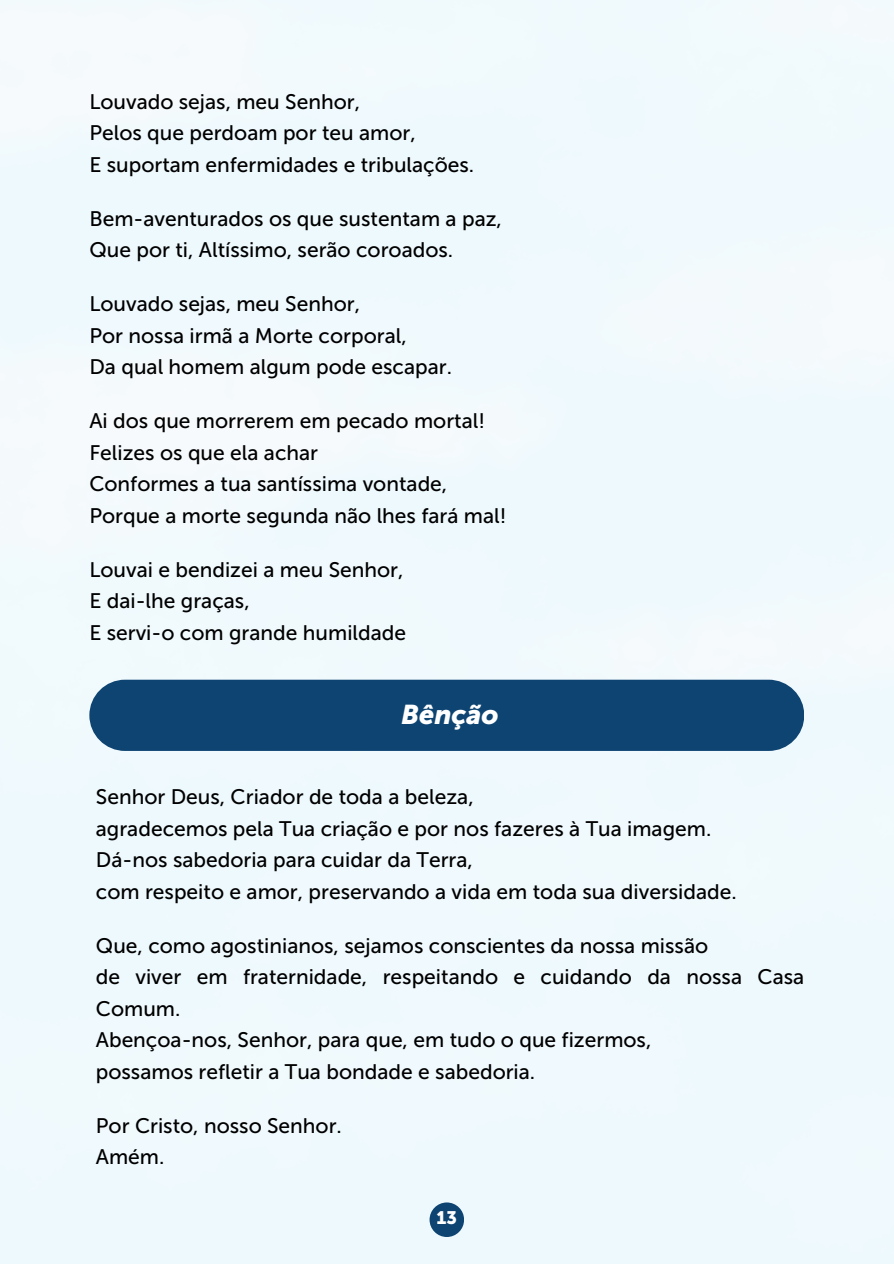
<style>
.page{position:relative;width:894px;height:1264px;background:#fff}
.page>*{position:absolute;margin:0;border:0;box-sizing:border-box;transform-origin:0 0}
.t1{font:italic 27px "Museo Sans 900";color:#fff}
.t2{font:21px/31.5px "Museo Sans 500";color:#000}
.t3{font:18px "Museo Sans 900";color:#fff}
</style>
<div class="page">
<div style="left:0;top:0;width:893px;height:1263px;background:#f0f9fd"></div>
<div style="left:429px;top:1202px;width:35px;height:34px;background:#0e4472;border-radius:50%"></div>
<div style="left:89px;top:679px;width:715px;height:72px;background:#0e4472;border-radius:36px"></div>
<p class="t2" style="left:89px;top:86px;width:272px">Louvado sejas, meu Senhor,</p>
<p class="t2" style="left:89px;top:117px;width:328px">Pelos que perdoam por teu amor,</p>
<p class="t2" style="left:89px;top:149px;width:386px">E suportam enfermidades e tribulações.</p>
<p class="t2" style="left:89px;top:203px;width:414px">Bem-aventurados os que sustentam a paz,</p>
<p class="t2" style="left:89px;top:234px;width:365px">Que por ti, Altíssimo, serão coroados.</p>
<p class="t2" style="left:89px;top:288px;width:272px">Louvado sejas, meu Senhor,</p>
<p class="t2" style="left:89px;top:320px;width:319px">Por nossa irmã a Morte corporal,</p>
<p class="t2" style="left:89px;top:351px;width:364px">Da qual homem algum pode escapar.</p>
<p class="t2" style="left:89px;top:405px;width:397px">Ai dos que morrerem em pecado mortal!</p>
<p class="t2" style="left:89px;top:437px;width:230px">Felizes os que ela achar</p>
<p class="t2" style="left:89px;top:468px;width:359px">Conformes a tua santíssima vontade,</p>
<p class="t2" style="left:89px;top:500px;width:418px">Porque a morte segunda não lhes fará mal!</p>
<p class="t2" style="left:89px;top:554px;width:315px">Louvai e bendizei a meu Senhor,</p>
<p class="t2" style="left:89px;top:585px;width:162px">E dai-lhe graças,</p>
<p class="t2" style="left:89px;top:617px;width:318px">E servi-o com grande humildade</p>
<h1 class="t1" style="left:401px;top:698px;width:99px">Bênção</h1>
<p class="t2" style="left:96px;top:781px;width:379px">Senhor Deus, Criador de toda a beleza,</p>
<p class="t2" style="left:96px;top:812px;width:616px">agradecemos pela Tua criação e por nos fazeres à Tua imagem.</p>
<p class="t2" style="left:96px;top:844px;width:378px">Dá-nos sabedoria para cuidar da Terra,</p>
<p class="t2" style="left:96px;top:875px;width:642px">com respeito e amor, preservando a vida em toda sua diversidade.</p>
<p class="t2" style="left:96px;top:929px;width:613px">Que, como agostinianos, sejamos conscientes da nossa missão</p>
<p class="t2" style="left:96px;top:961px;width:709px">de viver em fraternidade, respeitando e cuidando da nossa Casa<br>Comum.</p>
<p class="t2" style="left:96px;top:1024px;width:557px">Abençoa-nos, Senhor, para que, em tudo o que fizermos,</p>
<p class="t2" style="left:96px;top:1055px;width:441px">possamos refletir a Tua bondade e sabedoria.</p>
<p class="t2" style="left:96px;top:1109px;width:247px">Por Cristo, nosso Senhor.</p>
<p class="t2" style="left:96px;top:1141px;width:70px">Amém.</p>
<p class="t3" style="left:436px;top:1207px;width:22px">13</p>
</div>
